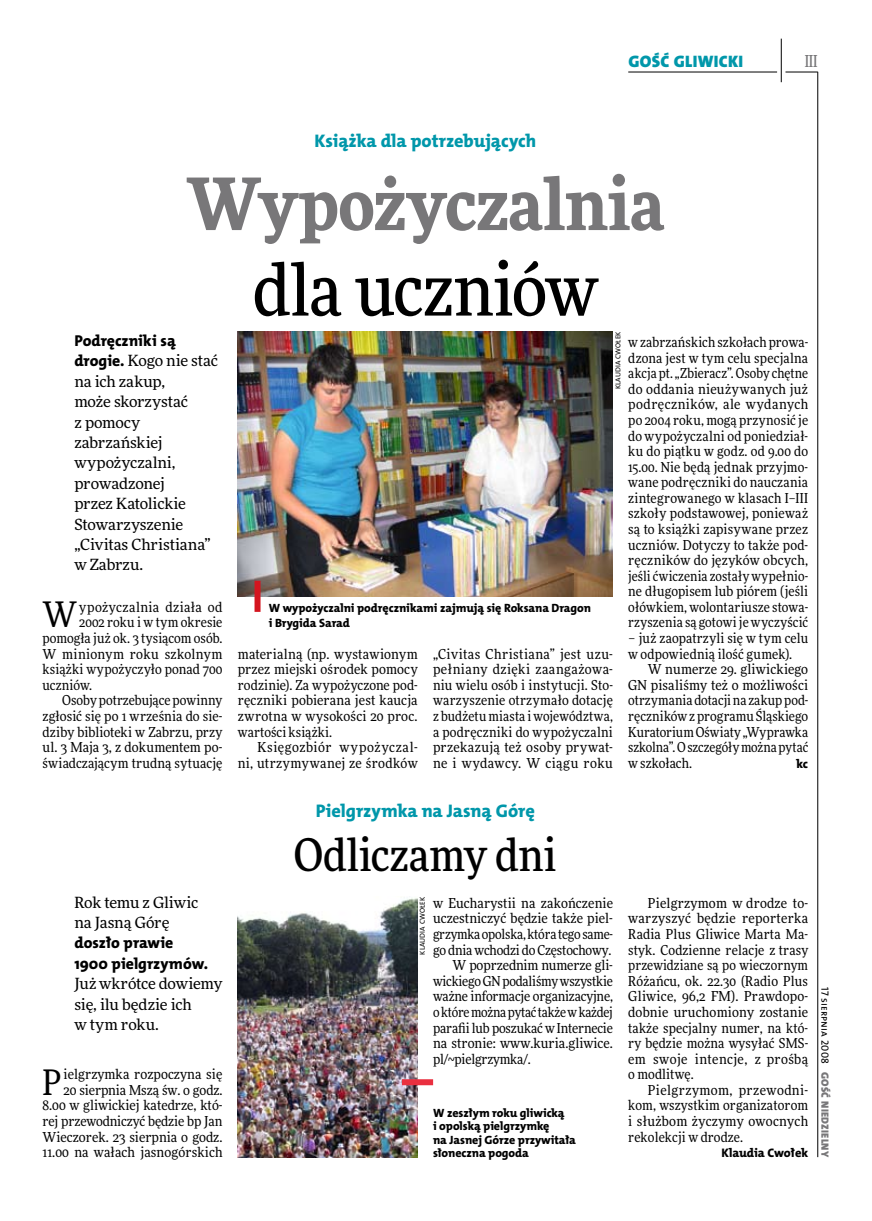
<style>
.page{position:relative;width:872px;height:1221px;background:#fff}
.page>*{position:absolute;margin:0;border:0;box-sizing:border-box;transform-origin:0 0}
.t1{font:900 72px "Freeday Narrow";letter-spacing:-.01em;color:#787779}
.t2{font:500 72px "Freeday Narrow";letter-spacing:-.015em;color:#000}
.t3{font:500 45px "Freeday Narrow";letter-spacing:-.005em;color:#000}
.t4{font:35.25px "Freeday Narrow News";color:#000}
.t5{font:18.3px "The Mix HP8 Ex Bld";letter-spacing:-.005em;color:#0097aa}
.t6{font:16.65px "The Mix HP9 Blk";letter-spacing:.02em;color:#0097aa}
.t7{font:500 16.5px "Freeday Narrow";color:#787779;scale:.9 1}
.t8{font:15.75px/20.4px "The Mix HP8 Ex Bld";color:#000}
.t9{font:15.45px/20.4px "Freeday News";letter-spacing:-.01em;color:#000}
.t10{font:13.8px/15.6px "Freeday Narrow News";letter-spacing:.005em;color:#000;text-align:justify}
.t11{font:13.8px "Freeday Narrow News";letter-spacing:-.015em;color:#000}
.t12{font:13.8px/15.6px "Freeday Narrow News";letter-spacing:.035em;color:#000;text-align:right}
.t13{font:13.8px "Freeday Narrow News";letter-spacing:.03em;color:#000}
.t14{font:12.45px "The Mix HP8 Ex Bld";letter-spacing:-.01em;color:#000}
.t15{font:12px/13.5px "The Mix HP8 Ex Bld";letter-spacing:-.005em;color:#000}
.t16{font:10.5px "The Mix HP9 Blk";letter-spacing:.025em;color:#787779}
.t17{font:10.5px "The Mix HP5 Plain";letter-spacing:.01em;color:#000}
.t18{font:7.2px "The Mix HP5 Plain";letter-spacing:.025em;color:#000}
.s1{font-family:"The Mix HP8 Ex Bld";font-size:15.75px}
</style>
<div class="page">
<hr style="left:817px;top:72px;width:1px;height:1084px;background:#000">
<hr style="left:781px;top:39px;width:1px;height:43px;background:#000">
<hr style="left:785px;top:72px;width:32px;height:1px;background:#000">
<hr style="left:628px;top:72px;width:149px;height:1px;background:#000">
<img style="left:238px;top:331px;width:375px;height:265px">
<img style="left:238px;top:898px;width:180px;height:258px">
<div style="left:254px;top:580px;width:6px;height:32px;background:#d4151f"></div>
<div style="left:402px;top:1079px;width:31px;height:6px;background:#e92f3f"></div>
<p class="t6" style="left:628px;top:50px;width:116px">GOŚĆ GLIWICKI</p>
<p class="t7" style="left:804px;top:50px;width:16px">III</p>
<h3 class="t5" style="left:314px;top:129px;width:223px">Książka dla potrzebujących</h3>
<h1 class="t1" style="left:186px;top:157px;width:479px">Wypożyczalnia</h1>
<h1 class="t2" style="left:253px;top:245px;width:347px">dla uczniów</h1>
<p class="t8" style="left:74px;top:330px;width:103px">Podręczniki są</p>
<p class="t9" style="left:74px;top:350px;width:145px"><span class="s1">drogie.</span> Kogo nie stać na ich zakup,<br>może skorzystać<br>z pomocy zabrzańskiej wypożyczalni, prowadzonej<br>przez Katolickie<br>Stowarzyszenie „Civitas Christiana” w Zabrzu.</p>
<h3 class="t4" style="left:43px;top:593px;width:36px">W</h3>
<p class="t13" style="left:79px;top:598px;width:145px">ypożyczalnia działa od</p>
<p class="t10" style="left:79px;top:614px;width:145px">2002 roku i w tym okresie</p>
<p class="t10" style="left:43px;top:630px;width:181px">pomogła już ok. 3 tysiącom osób.</p>
<p class="t10" style="left:43px;top:645px;width:181px">W minionym roku szkolnym</p>
<p class="t10" style="left:43px;top:661px;width:181px">książki wypożyczyło ponad 700</p>
<p class="t10" style="left:43px;top:677px;width:51px">uczniów.</p>
<p class="t10" style="left:62px;top:692px;width:162px">Osoby potrzebujące powinny</p>
<p class="t10" style="left:43px;top:708px;width:181px">zgłosić się po 1 września do sie-</p>
<p class="t10" style="left:43px;top:723px;width:181px">dziby biblioteki w Zabrzu, przy</p>
<p class="t10" style="left:43px;top:739px;width:181px">ul. 3 Maja 3, z dokumentem po-</p>
<p class="t10" style="left:43px;top:754px;width:181px">świadczającym trudną sytuację</p>
<p class="t9" style="left:74px;top:891px;width:125px">Rok temu z Gliwic na Jasną Górę</p>
<p class="t8" style="left:74px;top:932px;width:135px">doszło prawie<br>1900 pielgrzymów.</p>
<p class="t9" style="left:74px;top:973px;width:149px">Już wkrótce dowiemy się, ilu będzie ich<br>w tym roku.</p>
<p class="t10" style="left:43px;top:1066px;width:181px;text-align:right">ielgrzymka rozpoczyna się<br>20 sierpnia Mszą św. o godz.<br>8.00 w gliwickiej katedrze, któ&shy;rej przewodniczyć będzie bp Jan<br>Wieczorek. 23 sierpnia o godz.<br>11.00 na wałach jasnogórskich</p>
<h3 class="t4" style="left:43px;top:1060px;width:21px">P</h3>
<p class="t18" style="left:613px;top:389px;width:59px;rotate:-90deg">Klaudia Cwołek</p>
<p class="t10" style="left:628px;top:334px;width:181px">w zabrzańskich szkołach prowa&shy;dzona jest w tym celu specjalna akcja pt. „Zbieracz”. Osoby chętne do oddania nieużywanych już podręczników, ale wydanych po 2004 roku, mogą przynosić je do wypożyczalni od poniedział&shy;ku do piątku w godz. od 9.00 do 15.00. Nie będą jednak przyjmo&shy;wane podręczniki do nauczania zintegrowanego w klasach I–III szkoły podstawowej, ponieważ są to książki zapisywane przez uczniów. Dotyczy to także pod&shy;ręczników do języków obcych, jeśli ćwiczenia zostały wypełnio&shy;ne długopisem lub piórem (jeśli ołówkiem, wolontariusze stowa&shy;rzyszenia są gotowi je wyczyścić</p>
<p class="t10" style="left:628px;top:630px;width:181px">– już zaopatrzyli się w tym celu w odpowiednią ilość gumek).</p>
<p class="t10" style="left:628px;top:661px;width:181px;text-indent:20px">W numerze 29. gliwickiego GN pisaliśmy też o możliwości otrzymania dotacji na zakup pod&shy;ręczników z programu Śląskiego Kuratorium Oświaty „Wyprawka szkolna”. Oszczegóły można pytać w szkołach.</p>
<p class="t15" style="left:269px;top:600px;width:324px;line-height:15.6px">W wypożyczalni podręcznikami zajmują się Roksana Dragon i Brygida Sarad</p>
<p class="t10" style="left:433px;top:645px;width:181px">„Civitas Christiana” jest uzu&shy;pełniany dzięki zaangażowa&shy;niu wielu osób i instytucji. Sto&shy;warzyszenie otrzymało dotację z budżetu miasta i województwa, a podręczniki do wypożyczalni przekazują też osoby prywat&shy;ne i wydawcy. W ciągu roku</p>
<p class="t10" style="left:238px;top:645px;width:181px">materialną (np. wystawionym przez miejski ośrodek pomocy rodzinie). Za wypożyczone pod&shy;ręczniki pobierana jest kaucja zwrotna w wysokości 20 proc. wartości książki.</p>
<p class="t12" style="left:238px;top:739px;width:181px">Księgozbiór wypożyczal-<br>ni, utrzymywanej ze środków</p>
<p class="t14" style="left:796px;top:755px;width:13px">kc</p>
<h3 class="t5" style="left:316px;top:798px;width:220px">Pielgrzymka na Jasną Górę</h3>
<h2 class="t3" style="left:294px;top:827px;width:264px">Odliczamy dni</h2>
<p class="t18" style="left:418px;top:954px;width:59px;rotate:-90deg">Klaudia Cwołek</p>
<p class="t10" style="left:433px;top:895px;width:181px">w Eucharystii na zakończenie</p>
<p class="t10" style="left:433px;top:910px;width:181px">uczestniczyć będzie także piel-</p>
<p class="t11" style="left:433px;top:925px;width:181px">grzymka opolska, która tego same-</p>
<p class="t10" style="left:433px;top:941px;width:180px">go dnia wchodzi do Częstochowy.</p>
<p class="t10" style="left:452px;top:957px;width:162px">W poprzednim numerze gli-</p>
<p class="t10" style="left:433px;top:972px;width:181px">wickiego GN podaliśmy wszystkie</p>
<p class="t10" style="left:433px;top:988px;width:181px">ważne informacje organizacyjne,</p>
<p class="t11" style="left:433px;top:1003px;width:181px">októre można pytać także wkażdej</p>
<p class="t10" style="left:433px;top:1019px;width:181px">parafii lub poszukać w Internecie</p>
<p class="t10" style="left:433px;top:1035px;width:181px">na stronie: www.kuria.gliwice.</p>
<p class="t10" style="left:433px;top:1050px;width:99px">pl/~pielgrzymka/.</p>
<p class="t15" style="left:433px;top:1105px;width:144px">W zeszłym roku gliwicką<br>i opolską pielgrzymkę<br>na Jasnej Górze przywitała słoneczna pogoda</p>
<p class="t10" style="left:628px;top:895px;width:181px;text-indent:20px">Pielgrzymom w drodze to&shy;warzyszyć będzie reporterka Radia Plus Gliwice Marta Ma&shy;styk. Codzienne relacje z trasy przewidziane są po wieczornym Różańcu, ok. 22.30 (Radio Plus Gliwice, 96,2 FM). Prawdopo&shy;dobnie uruchomiony zostanie także specjalny numer, na któ&shy;ry będzie można wysyłać SMS&shy;em swoje intencje, z prośbą o modlitwę.</p>
<p class="t10" style="left:628px;top:1081px;width:181px;text-indent:20px">Pielgrzymom, przewodni&shy;kom, wszystkim organizatorom i służbom życzymy owocnych rekolekcji w drodze.</p>
<p class="t14" style="left:721px;top:1144px;width:88px">Klaudia Cwołek</p>
<p class="t17" style="left:832px;top:986px;width:78px;rotate:90deg">17 sierpnia 2008</p>
<p class="t16" style="left:832px;top:1071px;width:87px;rotate:90deg">GOŚĆ NIEDZIELNY</p>
</div>
